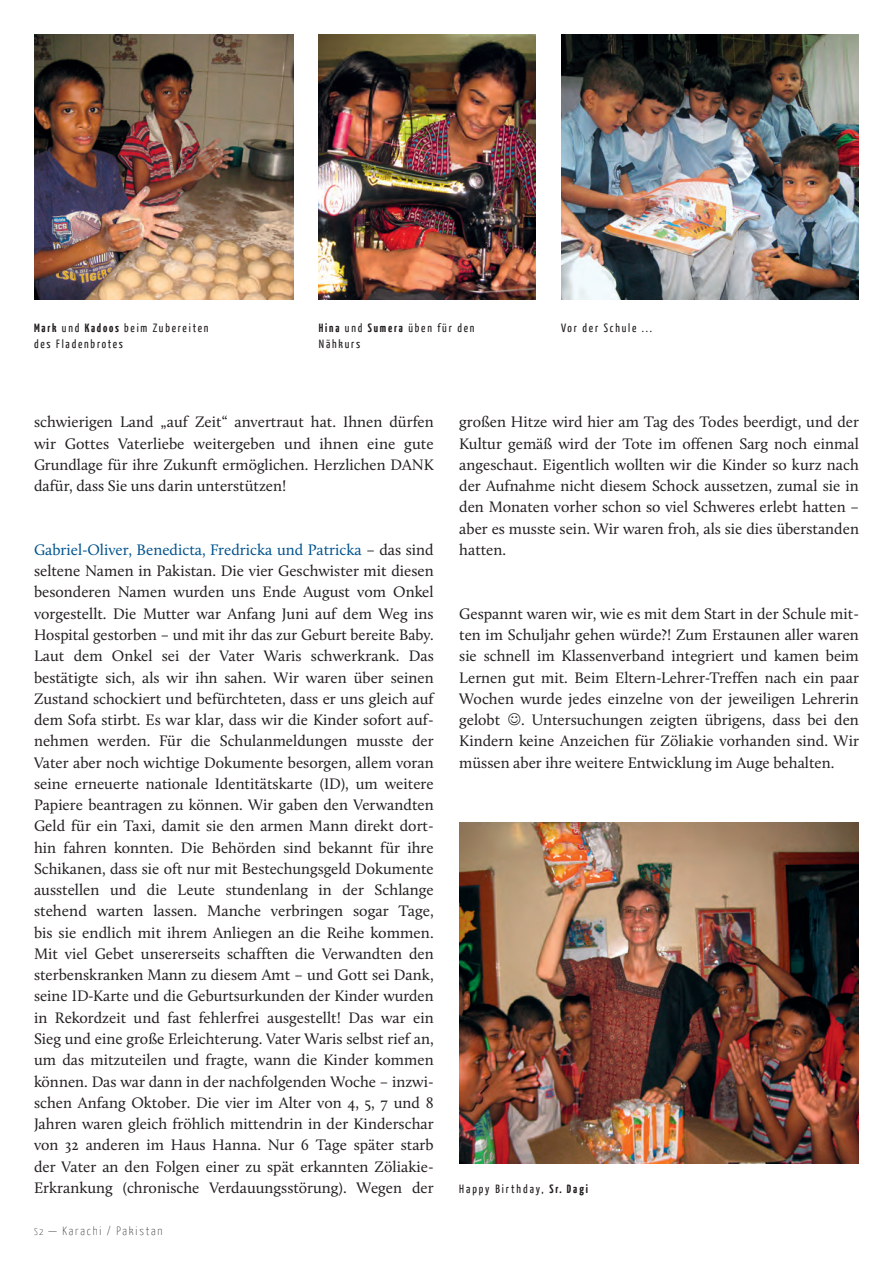
<style>
.page{position:relative;width:893px;height:1263px;background:#fff}
.page>*{position:absolute;margin:0;border:0;box-sizing:border-box;transform-origin:0 0}
.t1{font:15.75px/21.3px "Calluna";color:#231f20;text-align:justify}
.t2{font:12px/15.9px "Yanone Kaffeesatz";letter-spacing:.15em;color:#231f20}
.t3{font:100 12px "Yanone Kaffeesatz";letter-spacing:.15em;color:#231f20}
.s1{font-weight:700}
.s2{color:#01538e}
.s3{font-size:9.75px}
</style>
<div class="page">
<img style="left:34px;top:34px;width:259px;height:266px">
<img style="left:319px;top:34px;width:217px;height:266px">
<img style="left:459px;top:823px;width:400px;height:340px">
<img style="left:561px;top:34px;width:298px;height:266px">
<p class="t2" style="left:34px;top:319px;width:176px"><span class="s1">Mark</span> und <span class="s1">Kadoos</span> beim Zubereiten des Fladenbrotes</p>
<p class="t2" style="left:319px;top:319px;width:157px"><span class="s1">Hina</span> und <span class="s1">Sumera</span> üben für den<br>Nähkurs</p>
<p class="t2" style="left:561px;top:319px;width:92px">Vor der Schule ...</p>
<p class="t1" style="left:34px;top:411px;width:401px">schwierigen Land „auf Zeit“ anvertraut hat. Ihnen dürfen wir Gottes Vaterliebe weitergeben und ihnen eine gute Grundlage für ihre Zukunft ermöglichen. Herzlichen DANK dafür, dass Sie uns darin unterstützen!</p>
<p class="t1" style="left:34px;top:539px;width:401px"><span class="s2">Gabriel-Oliver, Benedicta, Fredricka und Patricka</span> – das sind seltene Namen in Pakistan. Die vier Geschwister mit diesen besonderen Namen wurden uns Ende August vom Onkel vorgestellt. Die Mutter war Anfang Juni auf dem Weg ins Hospital gestorben – und mit ihr das zur Geburt bereite Baby.<br>Laut dem Onkel sei der Vater Waris schwerkrank. Das bestätigte sich, als wir ihn sahen. Wir waren über seinen Zustand schockiert und befürchteten, dass er uns gleich auf dem Sofa stirbt. Es war klar, dass wir die Kinder sofort auf&shy;nehmen werden. Für die Schulanmeldungen musste der Vater aber noch wichtige Dokumente besorgen, allem voran seine erneuerte nationale Identitätskarte (ID), um weitere Papiere beantragen zu können. Wir gaben den Verwandten Geld für ein Taxi, damit sie den armen Mann direkt dort&shy;hin fahren konnten. Die Behörden sind bekannt für ihre Schikanen, dass sie oft nur mit Bestechungsgeld Dokumente ausstellen und die Leute stundenlang in der Schlange stehend warten lassen. Manche verbringen sogar Tage, bis sie endlich mit ihrem Anliegen an die Reihe kommen.<br>Mit viel Gebet unsererseits schafften die Verwandten den sterbenskranken Mann zu diesem Amt – und Gott sei Dank, seine ID-Karte und die Geburtsurkunden der Kinder wurden in Rekordzeit und fast fehlerfrei ausgestellt! Das war ein Sieg und eine große Erleichterung. Vater Waris selbst rief an, um das mitzuteilen und fragte, wann die Kinder kommen können. Das war dann in der nachfolgenden Woche – inzwi&shy;schen Anfang Oktober. Die vier im Alter von 4, 5, 7 und 8<br>Jahren waren gleich fröhlich mittendrin in der Kinderschar von 32 anderen im Haus Hanna. Nur 6 Tage später starb der Vater an den Folgen einer zu spät erkannten Zöliakie-Erkrankung (chronische Verdauungsstörung). Wegen der</p>
<p class="t3" style="left:34px;top:1224px;width:130px"><span class="s3">s2</span> — Karachi / Pakistan</p>
<p class="t1" style="left:459px;top:411px;width:401px">großen Hitze wird hier am Tag des Todes beerdigt, und der Kultur gemäß wird der Tote im offenen Sarg noch einmal angeschaut. Eigentlich wollten wir die Kinder so kurz nach der Aufnahme nicht diesem Schock aussetzen, zumal sie in den Monaten vorher schon so viel Schweres erlebt hatten – aber es musste sein. Wir waren froh, als sie dies überstanden hatten.</p>
<p class="t1" style="left:459px;top:603px;width:401px">Gespannt waren wir, wie es mit dem Start in der Schule mit&shy;ten im Schuljahr gehen würde?! Zum Erstaunen aller waren sie schnell im Klassenverband integriert und kamen beim Lernen gut mit. Beim Eltern-Lehrer-Treffen nach ein paar Wochen wurde jedes einzelne von der jeweiligen Lehrerin gelobt</p>
<p class="t1" style="left:459px;top:709px;width:401px;text-indent:62px">. Untersuchungen zeigten übrigens, dass bei den Kindern keine Anzeichen für Zöliakie vorhanden sind. Wir müssen aber ihre weitere Entwicklung im Auge behalten.</p>
<p class="t2" style="left:459px;top:1180px;width:130px">Happy Birthday, <span class="s1">Sr. Dagi</span></p>
</div>
